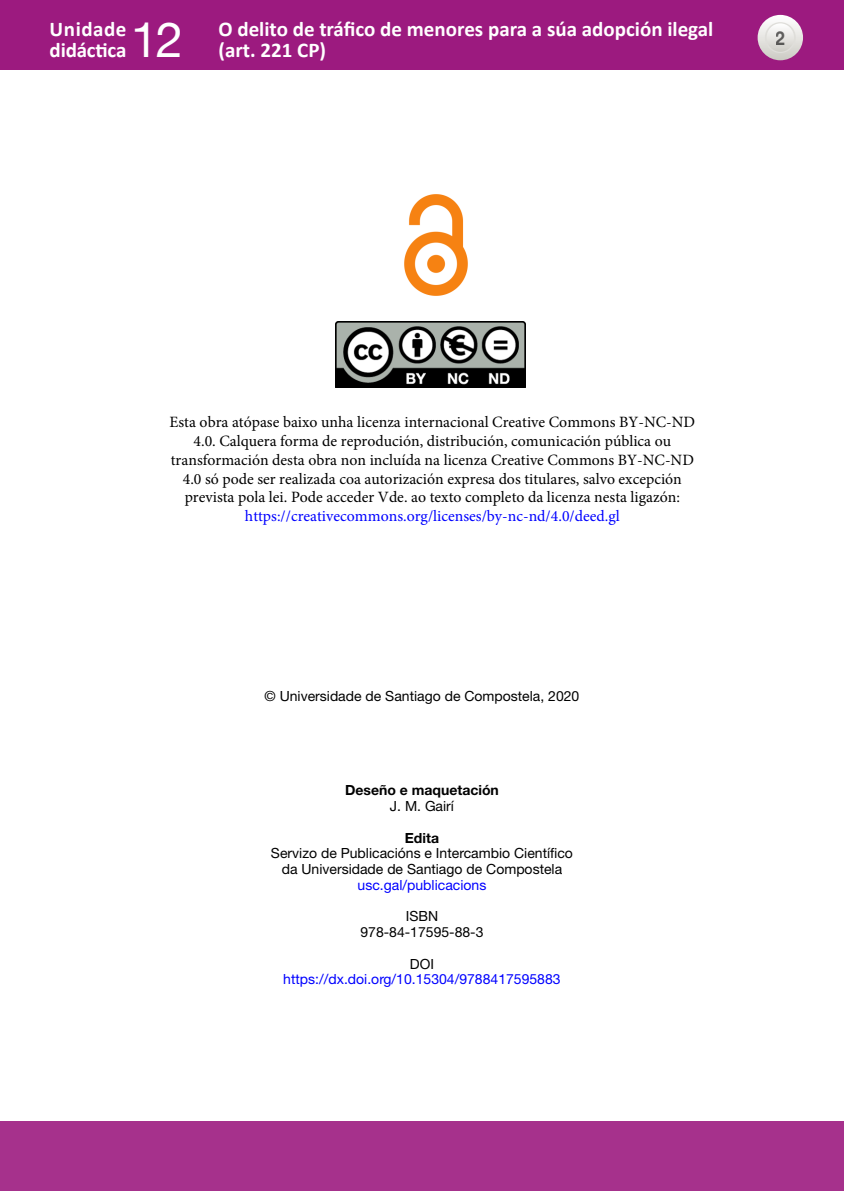
<style>
.page{position:relative;width:844px;height:1191px;background:#fff}
.page>*{position:absolute;margin:0;border:0;box-sizing:border-box;transform-origin:0 0}
.t1{font:49px "Helvetica Neue";color:#fff}
.t2{font:700 21px/21px "Calibri";color:#fff}
.t3{font:700 19.25px "Helvetica Neue";color:#000;scale:.9 1}
.t4{font:15.75px/18.9px "Minion Pro";color:#000;text-align:center}
.t5{font:15.75px "Minion Pro";color:#00f}
.t6{font:14px "Helvetica Neue";color:#000}
.t7{font:14px "Helvetica Neue";color:#00f}
.t8{font:700 14px "Helvetica Neue";color:#000}
</style>
<div class="page">
<div style="left:0;top:0;width:843px;height:69px;background:#9c1a7f"></div>
<svg style="left:757px;top:15px;width:45px;height:45px"></svg>
<svg style="left:765px;top:23px;width:29px;height:29px"></svg>
<div style="left:764px;top:22px;width:31px;height:31px;border:1px solid #dfdeda;border-radius:50%"></div>
<div style="left:0;top:1121px;width:843px;height:70px;background:#a6318c"></div>
<img style="left:335px;top:321px;width:190px;height:67px">
<img style="left:404px;top:194px;width:64px;height:102px">
<h2 class="t2" style="left:50px;top:19px;width:78px">Unidade didáctica</h2>
<h1 class="t1" style="left:131px;top:5px;width:54px">12</h1>
<h2 class="t2" style="left:218px;top:19px;width:496px">O delito de tráfico de menores para a súa adopción ilegal (art. 221 CP)</h2>
<p class="t3" style="left:775px;top:26px;width:12px">2</p>
<p class="t4" style="left:169px;top:412px;width:527px">Esta obra atópase baixo unha licenza internacional Creative Commons BY-NC-ND 4.0. Calquera forma de reprodución, distribución, comunicación pública ou transformación desta obra non incluída na licenza Creative Commons BY-NC-ND 4.0 só pode ser realizada coa autorización expresa dos titulares, salvo excepción prevista pola lei. Pode acceder Vde. ao texto completo da licenza nesta ligazón:</p>
<p class="t5" style="left:245px;top:506px;width:376px">https://creativecommons.org/licenses/by-nc-nd/4.0/deed.gl</p>
<p class="t6" style="left:264px;top:687px;width:316px">© Universidade de Santiago de Compostela, 2020</p>
<p class="t8" style="left:345px;top:781px;width:155px">Deseño e maquetación</p>
<p class="t6" style="left:390px;top:798px;width:66px">J. M. Gairí</p>
<p class="t8" style="left:405px;top:829px;width:36px">Edita</p>
<p class="t6" style="left:271px;top:845px;width:303px">Servizo de Publicacións e Intercambio Científico</p>
<p class="t6" style="left:282px;top:861px;width:282px">da Universidade de Santiago de Compostela</p>
<p class="t7" style="left:357px;top:876px;width:130px">usc.gal/publicacions</p>
<p class="t6" style="left:405px;top:908px;width:34px">ISBN</p>
<p class="t6" style="left:360px;top:924px;width:124px">978-84-17595-88-3</p>
<p class="t6" style="left:410px;top:955px;width:26px">DOI</p>
<p class="t7" style="left:283px;top:971px;width:279px">https://dx.doi.org/10.15304/9788417595883</p>
</div>
